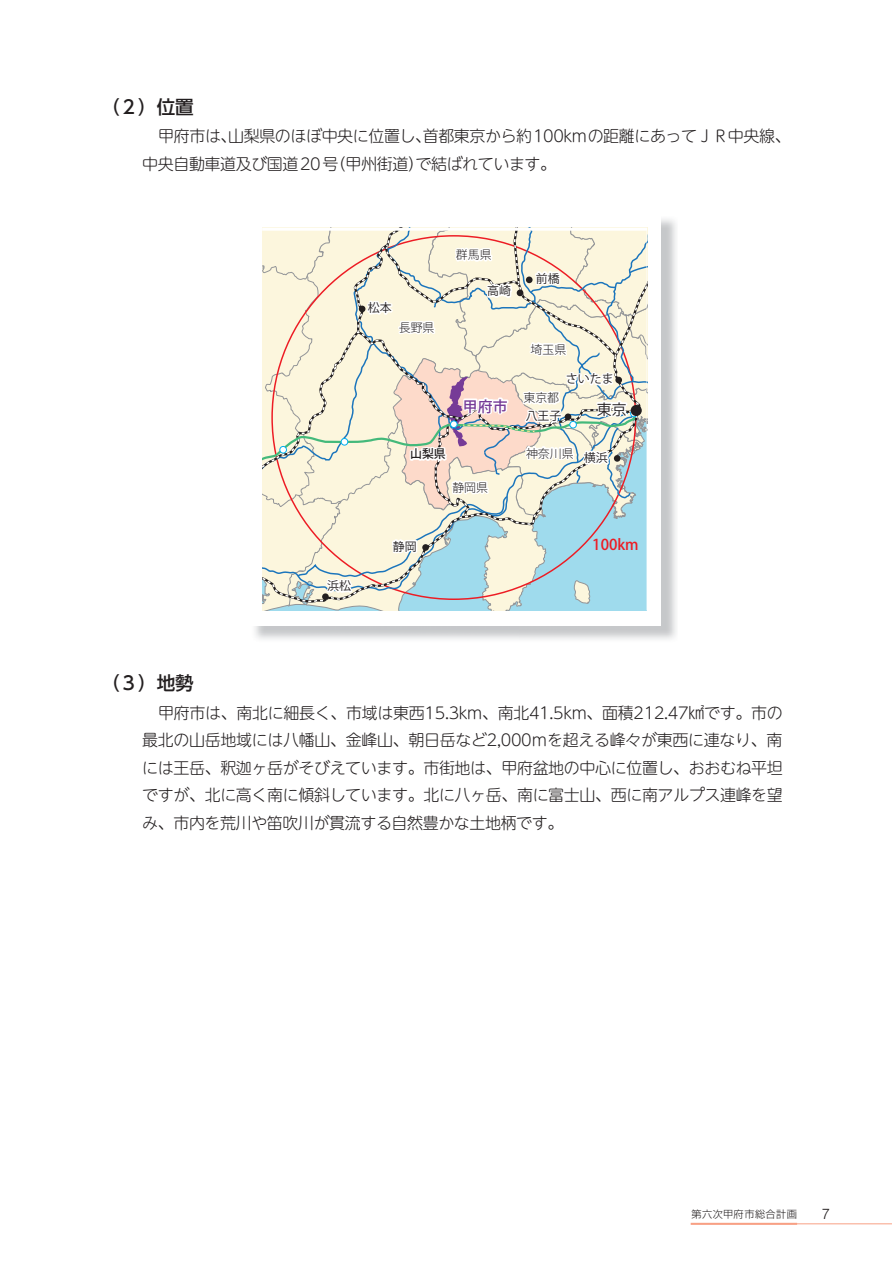
<style>
.page{position:relative;width:893px;height:1263px;background:#fff}
.page>*{position:absolute;margin:0;border:0;box-sizing:border-box;transform-origin:0 0}
.t1{font:18.6px "UD Shin Go Pr 6 N Medium 90 msp RKSJ H";color:#231f20}
.t2{font:16.05px/27.5px "UD Shin M Go Pr 6 N Light 90 msp RKSJ H";letter-spacing:-.025em;color:#231f20}
.t3{font:14.85px "Koz Go Pr 6 N Medium 90 msp RKSJ H";color:#ed1c24}
.t4{font:14.85px "Koz Go Pr 6 N Medium 90 msp RKSJ H";color:#763b97}
.t5{font:14.85px "Koz Go Pr 6 N Regular 90 msp RKSJ H";color:#231f20}
.t6{font:300 14.55px "Helvetica";color:#231f20}
.t7{font:11.85px "Koz Go Pr 6 N Regular 90 msp RKSJ H";color:#231f20}
.t8{font:11.85px "Koz Go Pr 6 N Light 90 msp RKSJ H";color:#231f20}
.t9{font:11.85px "Koz Go Pr 6 N Medium 90 msp RKSJ H";color:#231f20}
.t10{font:10.2px "Shin Go Pr 6 N Light 90 msp RKSJ H";letter-spacing:.045em;color:#231f20}
</style>
<div class="page">
<svg style="left:262px;top:230px;width:385px;height:380px;background:#e2e4d6"></svg>
<hr style="left:797px;top:1223px;width:95px;height:1px;background:#f8a084">
<hr style="left:691px;top:1223px;width:106px;height:2px;background:#f8a084">
<p class="t1" style="left:101px;top:100px;width:94px">（２）位置</p>
<p class="t2" style="left:142px;top:125px;width:650px;text-indent:16px">甲府市は、山梨県のほぼ中央に位置し、首都東京から約100kmの距離にあってＪＲ中央線、中央自動車道及び国道20号（甲州街道）で結ばれています。</p>
<p class="t8" style="left:456px;top:250px;width:37px">群馬県</p>
<p class="t7" style="left:368px;top:303px;width:25px">松本</p>
<p class="t8" style="left:399px;top:323px;width:37px">長野県</p>
<p class="t7" style="left:487px;top:286px;width:25px">高崎</p>
<p class="t9" style="left:410px;top:449px;width:37px">山梨県</p>
<p class="t4" style="left:463px;top:400px;width:46px">甲府市</p>
<p class="t8" style="left:452px;top:483px;width:37px">静岡県</p>
<p class="t7" style="left:536px;top:274px;width:25px">前橋</p>
<p class="t8" style="left:530px;top:345px;width:37px">埼玉県</p>
<p class="t7" style="left:566px;top:374px;width:49px">さいたま</p>
<p class="t8" style="left:523px;top:393px;width:37px">東京都</p>
<p class="t7" style="left:526px;top:411px;width:37px">八王子</p>
<p class="t8" style="left:526px;top:449px;width:49px">神奈川県</p>
<p class="t5" style="left:597px;top:403px;width:31px">東京</p>
<p class="t7" style="left:584px;top:453px;width:25px">横浜</p>
<p class="t7" style="left:327px;top:581px;width:25px">浜松</p>
<p class="t7" style="left:393px;top:542px;width:25px">静岡</p>
<p class="t3" style="left:592px;top:539px;width:48px">100km</p>
<p class="t1" style="left:101px;top:676px;width:94px">（３）地勢</p>
<p class="t2" style="left:142px;top:701px;width:642px;text-align:justify;text-indent:16px">甲府市は、南北に細長く、市域は東西15.3km、南北41.5km、面積212.47㎢です。市の最北の山岳地域には八幡山、金峰山、朝日岳など2,000ｍを超える峰々が東西に連なり、南には王岳、釈迦ヶ岳がそびえています。市街地は、甲府盆地の中心に位置し、おおむね平坦ですが、北に高く南に傾斜しています。北に八ヶ岳、南に富士山、西に南アルプス連峰を望み、市内を荒川や笛吹川が貫流する自然豊かな土地柄です。</p>
<p class="t10" style="left:691px;top:1210px;width:107px">第六次甲府市総合計画</p>
<p class="t6" style="left:822px;top:1209px;width:10px">7</p>
</div>
